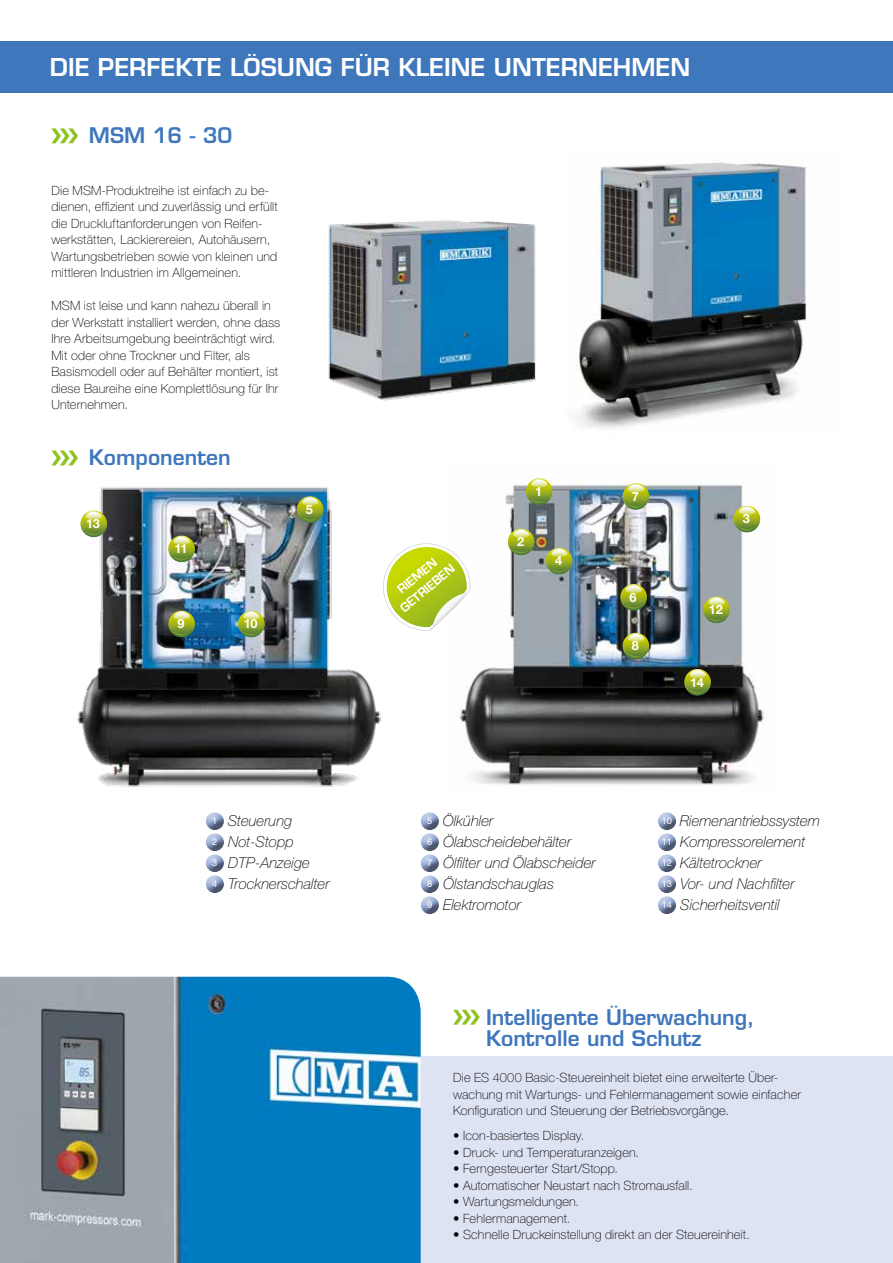
<style>
.page{position:relative;width:893px;height:1263px;background:#fff}
.page>*{position:absolute;margin:0;border:0;box-sizing:border-box;transform-origin:0 0}
.t1{font:600 24px "Eurostile LT Std";color:#fff}
.t2{font:600 21px/21px "Eurostile LT Std";color:#3f77bc}
.t3{font:italic 100 15px/21px "Helvetica Neue LT Std";color:#000}
.t4{font:700 13.2px/15.9px "Eurostile";color:#fff;text-align:center}
.t5{font:100 12.75px/16.5px "Helvetica Neue LT Std";letter-spacing:.01em;color:#000}
.t6{font:700 12.75px "Helvetica Neue LT Std";letter-spacing:-.025em;color:#fff}
.s1{font-weight:400;font-style:normal;font-size:9.3px;color:#fff}
</style>
<div class="page">
<div style="left:0;top:41px;width:893px;height:51px;background:#3f77bc"></div>
<div style="left:0;top:1057px;width:893px;height:206px;background:#dee3f3"></div>
<img style="left:0;top:977px;width:421px;height:286px">
<img style="left:77px;top:487px;width:305px;height:300px">
<img style="left:459px;top:478px;width:306px;height:307px">
<svg style="left:383px;top:543px;width:87px;height:87px"></svg>
<svg style="left:684px;top:669px;width:27px;height:26px"></svg>
<div style="left:685px;top:669px;width:25px;height:26px;background:#cbce00;border-radius:13px"></div>
<svg style="left:685px;top:670px;width:25px;height:24px"></svg>
<svg style="left:689px;top:670px;width:17px;height:8px"></svg>
<svg style="left:687px;top:688px;width:21px;height:6px"></svg>
<img style="left:576px;top:160px;width:231px;height:269px">
<img style="left:328px;top:219px;width:208px;height:182px">
<svg style="left:51px;top:128px;width:27px;height:15px"></svg>
<svg style="left:51px;top:450px;width:27px;height:15px"></svg>
<svg style="left:508px;top:529px;width:26px;height:26px"></svg>
<svg style="left:509px;top:530px;width:24px;height:24px"></svg>
<svg style="left:512px;top:530px;width:18px;height:8px"></svg>
<svg style="left:511px;top:547px;width:20px;height:7px"></svg>
<svg style="left:526px;top:478px;width:26px;height:27px"></svg>
<svg style="left:526px;top:479px;width:26px;height:25px"></svg>
<svg style="left:527px;top:479px;width:24px;height:25px"></svg>
<svg style="left:531px;top:479px;width:17px;height:8px"></svg>
<svg style="left:529px;top:497px;width:21px;height:6px"></svg>
<svg style="left:703px;top:597px;width:27px;height:26px"></svg>
<svg style="left:704px;top:597px;width:25px;height:26px"></svg>
<svg style="left:704px;top:598px;width:25px;height:24px"></svg>
<svg style="left:708px;top:598px;width:17px;height:8px"></svg>
<svg style="left:706px;top:615px;width:21px;height:6px"></svg>
<svg style="left:168px;top:536px;width:27px;height:26px"></svg>
<svg style="left:169px;top:536px;width:26px;height:26px"></svg>
<svg style="left:170px;top:537px;width:24px;height:24px"></svg>
<svg style="left:173px;top:537px;width:17px;height:8px"></svg>
<svg style="left:171px;top:554px;width:21px;height:6px"></svg>
<svg style="left:623px;top:483px;width:26px;height:27px"></svg>
<svg style="left:623px;top:484px;width:26px;height:25px"></svg>
<svg style="left:624px;top:484px;width:24px;height:24px"></svg>
<svg style="left:627px;top:484px;width:18px;height:8px"></svg>
<svg style="left:626px;top:502px;width:20px;height:6px"></svg>
<svg style="left:620px;top:584px;width:27px;height:27px"></svg>
<svg style="left:621px;top:584px;width:25px;height:26px"></svg>
<svg style="left:622px;top:585px;width:24px;height:24px"></svg>
<svg style="left:625px;top:585px;width:17px;height:8px"></svg>
<svg style="left:623px;top:603px;width:21px;height:6px"></svg>
<svg style="left:297px;top:496px;width:26px;height:27px"></svg>
<svg style="left:297px;top:497px;width:26px;height:25px"></svg>
<svg style="left:298px;top:498px;width:24px;height:24px"></svg>
<svg style="left:301px;top:497px;width:18px;height:8px"></svg>
<svg style="left:300px;top:515px;width:20px;height:6px"></svg>
<svg style="left:623px;top:633px;width:26px;height:26px"></svg>
<svg style="left:624px;top:634px;width:24px;height:24px"></svg>
<svg style="left:627px;top:634px;width:18px;height:8px"></svg>
<svg style="left:626px;top:651px;width:20px;height:7px"></svg>
<svg style="left:238px;top:611px;width:27px;height:26px"></svg>
<svg style="left:238px;top:611px;width:26px;height:26px"></svg>
<svg style="left:239px;top:612px;width:24px;height:24px"></svg>
<svg style="left:243px;top:612px;width:17px;height:8px"></svg>
<svg style="left:241px;top:629px;width:21px;height:7px"></svg>
<svg style="left:168px;top:611px;width:27px;height:26px"></svg>
<svg style="left:169px;top:611px;width:26px;height:26px"></svg>
<svg style="left:170px;top:612px;width:24px;height:24px"></svg>
<svg style="left:173px;top:612px;width:17px;height:8px"></svg>
<svg style="left:171px;top:629px;width:21px;height:7px"></svg>
<svg style="left:80px;top:511px;width:27px;height:26px"></svg>
<svg style="left:81px;top:511px;width:26px;height:26px"></svg>
<svg style="left:82px;top:512px;width:24px;height:24px"></svg>
<svg style="left:85px;top:512px;width:17px;height:8px"></svg>
<svg style="left:84px;top:529px;width:20px;height:6px"></svg>
<svg style="left:734px;top:506px;width:26px;height:26px"></svg>
<svg style="left:735px;top:507px;width:24px;height:24px"></svg>
<svg style="left:738px;top:507px;width:18px;height:8px"></svg>
<svg style="left:737px;top:524px;width:20px;height:7px"></svg>
<svg style="left:546px;top:548px;width:26px;height:26px"></svg>
<svg style="left:547px;top:549px;width:24px;height:24px"></svg>
<svg style="left:550px;top:549px;width:18px;height:8px"></svg>
<svg style="left:549px;top:566px;width:20px;height:7px"></svg>
<div style="left:204px;top:813px;width:21px;height:18px;background:#000;opacity:.5"></div>
<div style="left:204px;top:834px;width:21px;height:18px;background:#000;opacity:.5"></div>
<div style="left:204px;top:855px;width:21px;height:18px;background:#000;opacity:.5"></div>
<div style="left:204px;top:876px;width:21px;height:18px;background:#000;opacity:.5"></div>
<div style="left:419px;top:813px;width:21px;height:18px;background:#000;opacity:.5"></div>
<div style="left:419px;top:834px;width:21px;height:18px;background:#000;opacity:.5"></div>
<div style="left:419px;top:855px;width:21px;height:18px;background:#000;opacity:.5"></div>
<div style="left:419px;top:876px;width:21px;height:18px;background:#000;opacity:.5"></div>
<div style="left:419px;top:897px;width:21px;height:18px;background:#000;opacity:.5"></div>
<div style="left:656px;top:813px;width:21px;height:18px;background:#000;opacity:.5"></div>
<div style="left:656px;top:834px;width:21px;height:18px;background:#000;opacity:.5"></div>
<div style="left:656px;top:855px;width:21px;height:18px;background:#000;opacity:.5"></div>
<div style="left:656px;top:876px;width:21px;height:18px;background:#000;opacity:.5"></div>
<div style="left:656px;top:897px;width:21px;height:18px;background:#000;opacity:.5"></div>
<svg style="left:453px;top:1010px;width:27px;height:15px"></svg>
<h1 class="t1" style="left:50px;top:52px;width:642px">DIE PERFEKTE LÖSUNG FÜR KLEINE UNTERNEHMEN</h1>
<h2 class="t2" style="left:89px;top:125px;width:145px">MSM 16 - 30</h2>
<p class="t5" style="left:51px;top:182px;width:228px">Die MSM-Produktreihe ist einfach zu be&shy;dienen, effizient und zuverlässig und erfüllt die Druckluftanforderungen von Reifen&shy;werkstätten, Lackierereien, Autohäusern, Wartungsbetrieben sowie von kleinen und mittleren Industrien im Allgemeinen.</p>
<p class="t5" style="left:51px;top:297px;width:230px">MSM ist leise und kann nahezu überall in der Werkstatt installiert werden, ohne dass Ihre Arbeitsumgebung beeinträchtigt wird.<br>Mit oder ohne Trockner und Filter, als Basismodell oder auf Behälter montiert, ist diese Baureihe eine Komplettlösung für Ihr Unternehmen.</p>
<h2 class="t2" style="left:89px;top:447px;width:143px">Komponenten</h2>
<p class="t6" style="left:86px;top:516px;width:15px">13</p>
<p class="t6" style="left:174px;top:541px;width:15px">11</p>
<p class="t6" style="left:177px;top:616px;width:9px">9</p>
<p class="t6" style="left:244px;top:616px;width:16px">10</p>
<p class="t6" style="left:306px;top:501px;width:9px">5</p>
<p class="t4" style="left:387px;top:591px;width:68px;rotate:-40deg">RIEMEN<br>GETRIEBEN</p>
<p class="t6" style="left:535px;top:483px;width:9px">1</p>
<p class="t6" style="left:517px;top:534px;width:9px">2</p>
<p class="t6" style="left:555px;top:553px;width:9px">4</p>
<p class="t6" style="left:632px;top:488px;width:9px">7</p>
<p class="t6" style="left:629px;top:589px;width:9px">6</p>
<p class="t6" style="left:632px;top:638px;width:9px">8</p>
<p class="t6" style="left:743px;top:511px;width:9px">3</p>
<p class="t6" style="left:709px;top:602px;width:15px">12</p>
<p class="t6" style="left:690px;top:674px;width:15px">14</p>
<p class="t3" style="left:212px;top:810px;width:119px"><span class="s1">1</span> Steuerung<br><span class="s1">2</span> Not-Stopp<br><span class="s1">3</span> DTP-Anzeige<br><span class="s1">4</span> Trocknerschalter</p>
<p class="t3" style="left:427px;top:810px;width:170px"><span class="s1">5</span> Ölkühler<br><span class="s1">6</span> Ölabscheidebehälter<br><span class="s1">7</span> Ölfilter und Ölabscheider<br><span class="s1">8</span> Ölstandschauglas<br><span class="s1">9</span> Elektromotor</p>
<p class="t3" style="left:662px;top:810px;width:160px"><span class="s1">10</span> Riemenantriebssystem<br><span class="s1">11</span> Kompressorelement<br><span class="s1">12</span> Kältetrockner<br><span class="s1">13</span> Vor- und Nachfilter<br><span class="s1">14</span> Sicherheitsventil</p>
<h2 class="t2" style="left:486px;top:1006px;width:270px">Intelligente Überwachung,<br>Kontrolle und Schutz</h2>
<p class="t5" style="left:453px;top:1069px;width:349px">Die ES 4000 Basic-Steuereinheit bietet eine erweiterte Über&shy;wachung mit Wartungs- und Fehlermanagement sowie einfacher<br>Konfiguration und Steuerung der Betriebsvorgänge.</p>
<p class="t5" style="left:453px;top:1127px;width:133px">• Icon-basiertes Display.</p>
<p class="t5" style="left:453px;top:1144px;width:187px">• Druck- und Temperaturanzeigen.</p>
<p class="t5" style="left:453px;top:1160px;width:167px">• Ferngesteuerter Start/Stopp.</p>
<p class="t5" style="left:453px;top:1177px;width:241px">• Automatischer Neustart nach Stromausfall.</p>
<p class="t5" style="left:453px;top:1193px;width:128px">• Wartungsmeldungen.</p>
<p class="t5" style="left:453px;top:1210px;width:119px">• Fehlermanagement.</p>
<p class="t5" style="left:453px;top:1226px;width:298px">• Schnelle Druckeinstellung direkt an der Steuereinheit.</p>
</div>
